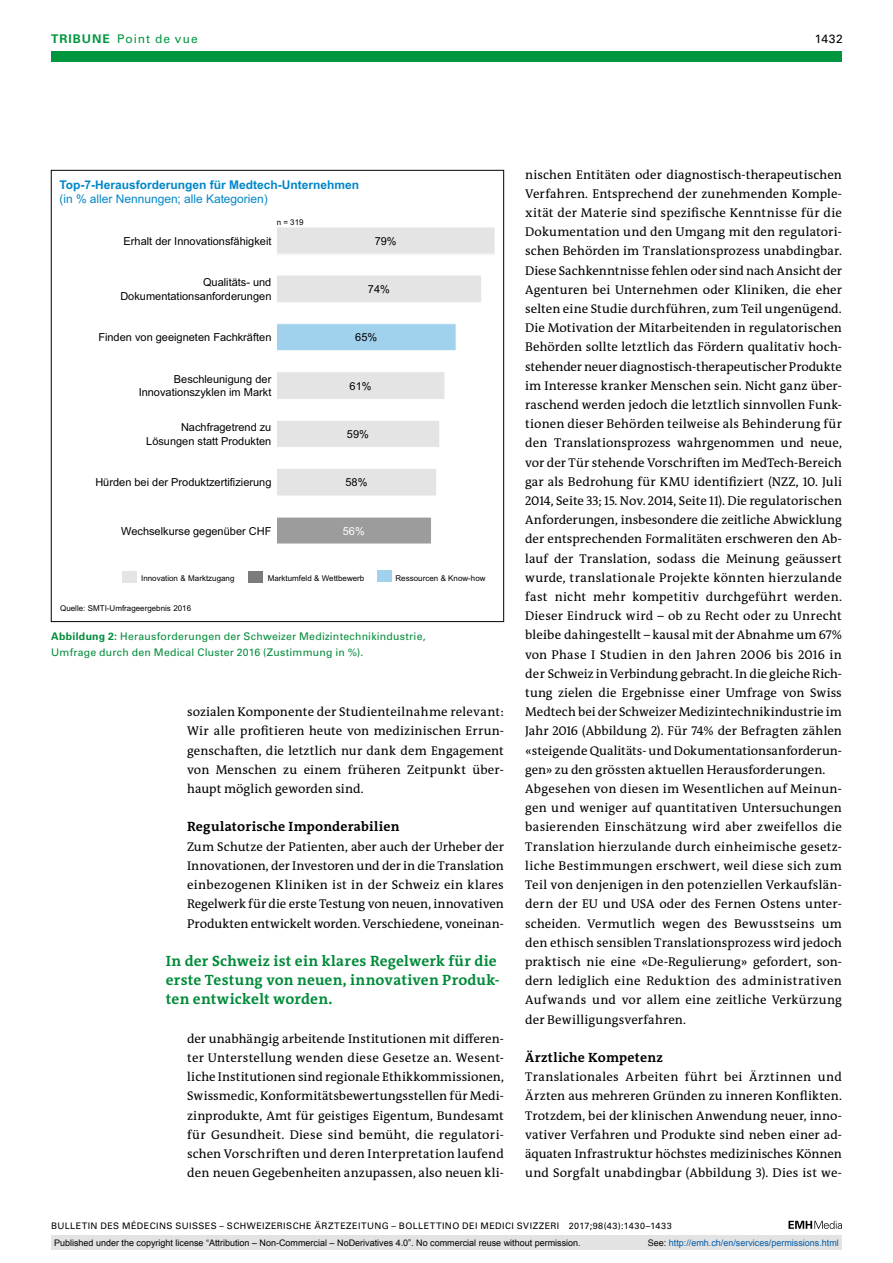
<style>
.page{position:relative;width:893px;height:1263px;background:#fff}
.page>*{position:absolute;margin:0;border:0;box-sizing:border-box;transform-origin:0 0}
.t1{font:700 15px/19.2px "The Antiqua B W7";letter-spacing:.015em;color:#008b39}
.t2{font:700 13.5px "The Antiqua B W7";letter-spacing:.02em;color:#000}
.t3{font:12.75px/19.2px "The Antiqua B W5 Plain";letter-spacing:.01em;color:#000;text-align:justify}
.t4{font:700 12px "Arial";color:#0086c9}
.t5{font:12px "Arial";color:#0086c9}
.t6{font:12px "Univers LT Std";letter-spacing:.08em;color:#00963e}
.t7{font:12px "Univers LT Std";color:#000}
.t8{font:10.95px/13.2px "Arial";color:#000;text-align:right}
.t9{font:10.95px "Arial";color:#fff}
.t10{font:10.5px/15.8px "Univers LT Std";letter-spacing:.02em;color:#008b39}
.t11{font:9px "Arial";color:#000}
.t12{font:9px "Univers LT Std";letter-spacing:.05em;color:#000}
.t13{font:9px "Arial";color:#005ba9}
.t14{font:7.95px "Arial";color:#000}
.s1{font-weight:700}
.s2{color:#000}
</style>
<div class="page">
<svg style="left:788px;top:1221px;width:54px;height:8px"></svg>
<div style="left:276px;top:227px;width:219px;height:27px;background:#e4e4e4"></div>
<div style="left:276px;top:227px;width:220px;height:27px;border:1px solid #fff"></div>
<div style="left:276px;top:275px;width:206px;height:28px;background:#e4e4e4"></div>
<div style="left:276px;top:275px;width:206px;height:28px;border:1px solid #fff"></div>
<div style="left:276px;top:324px;width:180px;height:27px;background:#a1d2ed"></div>
<div style="left:276px;top:323px;width:181px;height:28px;border:1px solid #fff"></div>
<div style="left:276px;top:372px;width:169px;height:27px;background:#e4e4e4"></div>
<div style="left:276px;top:371px;width:169px;height:29px;border:1px solid #fff"></div>
<div style="left:276px;top:420px;width:164px;height:27px;background:#e4e4e4"></div>
<svg style="left:276px;top:227px;width:156px;height:317px"></svg>
<div style="left:122px;top:571px;width:14px;height:11px;background:#e4e4e4"></div>
<div style="left:249px;top:571px;width:14px;height:11px;background:#7b7b7a"></div>
<div style="left:377px;top:570px;width:14px;height:12px;background:#a1d2ed"></div>
<div style="left:51px;top:51px;width:791px;height:11px;background:#00963e"></div>
<div style="left:51px;top:1235px;width:791px;height:15px;background:#e3e3e3"></div>
<p class="t6" style="left:51px;top:31px;width:148px"><span class="s1">TRIBUNE</span> Point de vue</p>
<p class="t7" style="left:815px;top:31px;width:30px">1432</p>
<p class="t4" style="left:59px;top:176px;width:301px">Top-7-Herausforderungen für Medtech-Unternehmen</p>
<p class="t5" style="left:59px;top:191px;width:210px">(in % aller Nennungen; alle Kategorien)</p>
<p class="t8" style="left:124px;top:234px;width:150px">Erhalt der Innovationsfähigkeit</p>
<p class="t14" style="left:277px;top:217px;width:28px">n = 319</p>
<p class="t8" style="left:375px;top:234px;width:23px">79%</p>
<p class="t8" style="left:120px;top:276px;width:153px">Qualitäts- und<br>Dokumentationsanforderungen</p>
<p class="t8" style="left:368px;top:283px;width:23px">74%</p>
<p class="t8" style="left:98px;top:331px;width:175px">Finden von geeigneten Fachkräften</p>
<p class="t8" style="left:139px;top:373px;width:134px">Beschleunigung der<br>Innovationszyklen im Markt</p>
<p class="t8" style="left:146px;top:421px;width:127px">Nachfragetrend zu<br>Lösungen statt Produkten</p>
<p class="t8" style="left:95px;top:476px;width:178px">Hürden bei der Produktzertifizierung</p>
<p class="t8" style="left:121px;top:524px;width:152px">Wechselkurse gegenüber CHF</p>
<p class="t8" style="left:355px;top:331px;width:23px">65%</p>
<p class="t8" style="left:350px;top:379px;width:23px">61%</p>
<p class="t8" style="left:347px;top:428px;width:23px">59%</p>
<p class="t8" style="left:345px;top:476px;width:24px">58%</p>
<p class="t9" style="left:343px;top:524px;width:24px">56%</p>
<p class="t14" style="left:141px;top:573px;width:95px">Innovation &amp; Marktzugang</p>
<p class="t14" style="left:268px;top:573px;width:98px">Marktumfeld &amp; Wettbewerb</p>
<p class="t14" style="left:396px;top:573px;width:92px">Ressourcen &amp; Know-how</p>
<p class="t14" style="left:60px;top:603px;width:133px">Quelle: SMTI-Umfrageergebnis 2016</p>
<p class="t10" style="left:51px;top:628px;width:376px"><span class="s1">Abbildung 2:</span> Herausforderungen der Schweizer Medizintechnikindustrie,<br>Umfrage durch den Medical Cluster 2016 (Zustimmung in %).</p>
<p class="t3" style="left:187px;top:702px;width:318px">sozialen Komponente der Studienteilnahme relevant:<br>Wir alle profitieren heute von medizinischen Errun&shy;genschaften, die letztlich nur dank dem Engagement von Menschen zu einem früheren Zeitpunkt über&shy;haupt möglich geworden sind.</p>
<p class="t2" style="left:187px;top:818px;width:214px">Regulatorische Imponderabilien</p>
<p class="t3" style="left:187px;top:837px;width:318px">Zum Schutze der Patienten, aber auch der Urheber der Innovationen, der Investoren und der in die Translation einbezogenen Kliniken ist in der Schweiz ein klares Regelwerk für die erste Testung von neuen, innovativen Produkten entwickelt worden. Verschiedene, voneinan-</p>
<p class="t1" style="left:166px;top:951px;width:335px">In der Schweiz ist ein klares Regelwerk für die erste Testung von neuen, innovativen Produk&shy;ten entwickelt worden.</p>
<p class="t3" style="left:187px;top:1029px;width:318px">der unabhängig arbeitende Institutionen mit differen&shy;ter Unterstellung wenden diese Gesetze an. Wesent&shy;liche Institutionen sind regionale Ethikkommissionen, Swissmedic, Konformitätsbewertungsstellen für Medi&shy;zinprodukte, Amt für geistiges Eigentum, Bundesamt für Gesundheit. Diese sind bemüht, die regulatori&shy;schen Vorschriften und deren Interpretation laufend den neuen Gegebenheiten anzupassen, also neuen kli-</p>
<p class="t3" style="left:525px;top:165px;width:318px;text-align:left">nischen Entitäten oder diagnostisch-therapeutischen Verfahren. Entsprechend der zunehmenden Komple&shy;xität der Materie sind spezifische Kenntnisse für die Dokumentation und den Umgang mit den regulatori&shy;schen Behörden im Translationsprozess unabdingbar.<br>Diese Sachkenntnisse fehlen oder sind nach Ansicht der Agenturen bei Unternehmen oder Kliniken, die eher selten eine Studie durchführen, zum Teil ungenügend.<br>Die Motivation der Mitarbeitenden in regulatorischen Behörden sollte letztlich das Fördern qualitativ hoch&shy;stehender neuer diagnostisch-therapeutischer Produkte im Interesse kranker Menschen sein. Nicht ganz über&shy;raschend werden jedoch die letztlich sinnvollen Funk&shy;tionen dieser Behörden teilweise als Behinderung für den Translationsprozess wahrgenommen und neue, vor der Tür stehende Vorschriften im MedTech-Bereich gar als Bedrohung für KMU identifiziert (NZZ, 10. Juli 2014, Seite 33; 15. Nov. 2014, Seite 11). Die regulatorischen Anforderungen, insbesondere die zeitliche Abwicklung der entsprechenden Formalitäten erschweren den Ab&shy;lauf der Translation, sodass die Meinung geäussert wurde, translationale Projekte könnten hierzulande fast nicht mehr kompetitiv durchgeführt werden.<br>Dieser Eindruck wird – ob zu Recht oder zu Unrecht bleibe dahingestellt – kausal mit der Abnahme um 67% von Phase I Studien in den Jahren 2006 bis 2016 in der Schweiz in Verbindung gebracht. In die gleiche Rich&shy;tung zielen die Ergebnisse einer Umfrage von Swiss Medtech bei der Schweizer Medizintechnikindustrie im Jahr 2016 (Abbildung 2). Für 74% der Befragten zählen «steigende Qualitäts- und Dokumentationsanforderun&shy;gen» zu den grössten aktuellen Herausforderungen.<br>Abgesehen von diesen im Wesentlichen auf Meinun&shy;gen und weniger auf quantitativen Untersuchungen basierenden Einschätzung wird aber zweifellos die Translation hierzulande durch einheimische gesetz&shy;liche Bestimmungen erschwert, weil diese sich zum Teil von denjenigen in den potenziellen Verkaufslän&shy;dern der EU und USA oder des Fernen Ostens unter&shy;scheiden. Vermutlich wegen des Bewusstseins um den ethisch sensiblen Translationsprozess wird jedoch praktisch nie eine «De-Regulierung» gefordert, son&shy;dern lediglich eine Reduktion des administrativen Aufwands und vor allem eine zeitliche Verkürzung der Bewilligungsverfahren.</p>
<p class="t2" style="left:525px;top:1049px;width:139px">Ärztliche Kompetenz</p>
<p class="t3" style="left:525px;top:1067px;width:318px">Translationales Arbeiten führt bei Ärztinnen und Ärzten aus mehreren Gründen zu inneren Konflikten.<br>Trotzdem, bei der klinischen Anwendung neuer, inno&shy;vativer Verfahren und Produkte sind neben einer ad&shy;äquaten Infrastruktur höchstes medizinisches Können und Sorgfalt unabdingbar (Abbildung 3). Dies ist we-</p>
<p class="t12" style="left:51px;top:1220px;width:622px">BULLETIN DES MÉDECINS SUISSES – SCHWEIZERISCHE ÄRZTEZEITUNG – BOLLETTINO DEI MEDICI SVIZZERI 2017;98(43):1430–1433</p>
<p class="t11" style="left:54px;top:1237px;width:528px">Published under the copyright license “Attribution – Non-Commercial – NoDerivatives 4.0”. No commercial reuse without permission.</p>
<p class="t13" style="left:648px;top:1237px;width:193px"><span class="s2">See:</span> http://emh.ch/en/services/permissions.html</p>
</div>
